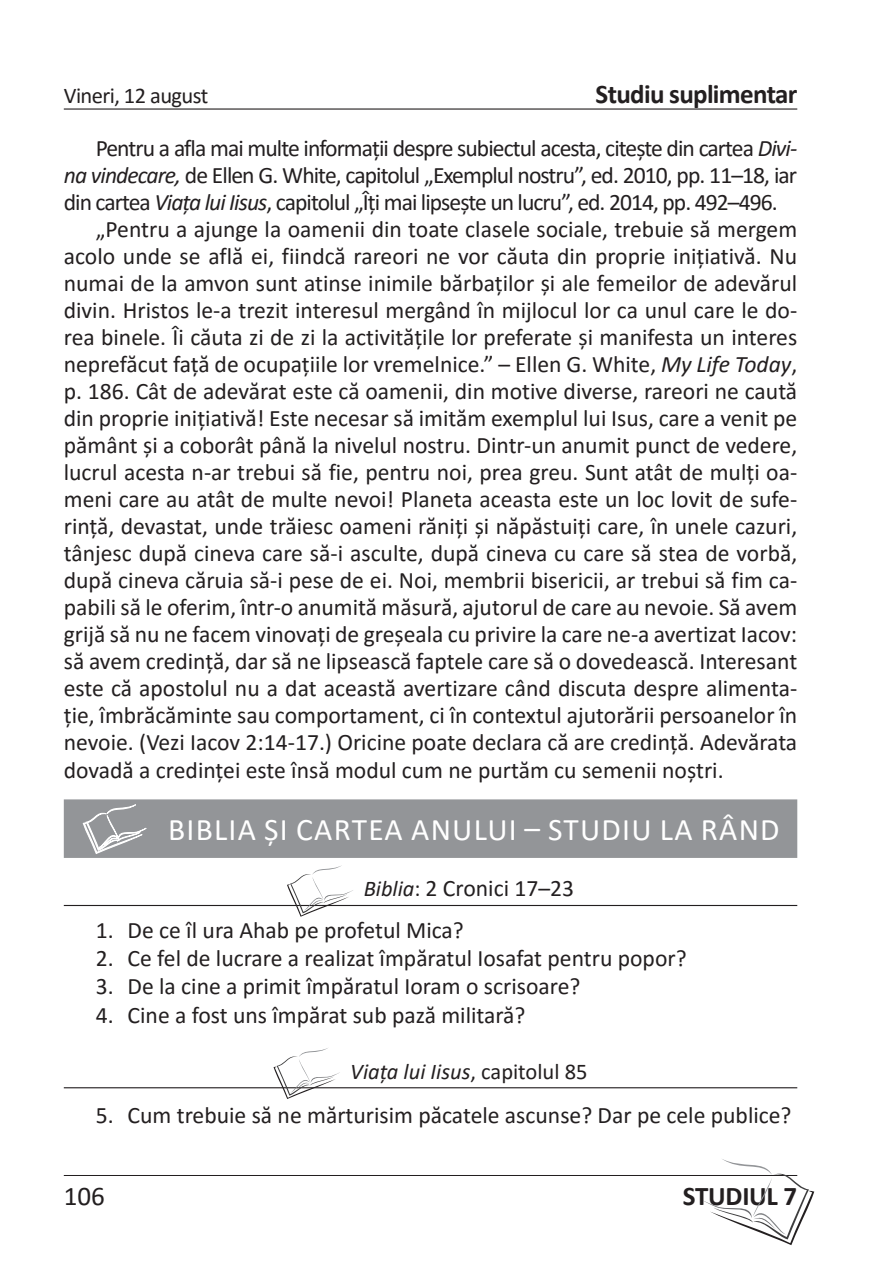
<style>
.page{position:relative;width:893px;height:1276px;background:#fff}
.page>*{position:absolute;margin:0;border:0;box-sizing:border-box;transform-origin:0 0}
.supliment{font:31.5px "Calibri";letter-spacing:.04em;color:#fff}
.Studiu_zi{font:700 27px "Calibri";letter-spacing:-.025em;color:#231f20}
.t1{font:27px "Calibri";color:#231f20}
.Indent1{font:23.62px/27px "Calibri";color:#231f20;text-align:justify}
.Comentarii_Instructo{font:23.62px "Calibri";color:#231f20}
.Comentarii_Instructo-2{font:italic 22.5px "Calibri";color:#231f20}
.Studiu_zi-2{font:22.5px "Calibri";letter-spacing:-.025em;color:#231f20}
.s1{font-style:italic}
.s2{font-style:italic;font-size:22.5px}
.s3{font-size:22.5px}
.s4{font-style:normal}
</style>
<div class="page">
<hr style="left:64px;top:1175px;width:733px;height:1px;background:#231f20">
<svg style="left:703px;top:1159px;width:111px;height:86px"></svg>
<hr style="left:64px;top:108px;width:733px;height:2px;background:#231f20">
<div style="left:64px;top:799px;width:733px;height:59px;background:#939598"></div>
<hr style="left:64px;top:905px;width:733px;height:1px;background:#231f20">
<hr style="left:64px;top:1087px;width:733px;height:1px;background:#231f20">
<svg style="left:83px;top:804px;width:64px;height:50px"></svg>
<svg style="left:287px;top:865px;width:66px;height:51px"></svg>
<svg style="left:274px;top:1048px;width:66px;height:51px"></svg>
<p class="Studiu_zi-2" style="left:64px;top:80px;width:146px">Vineri, 12 august</p>
<p class="Studiu_zi" style="left:596px;top:75px;width:203px">Studiu suplimentar</p>
<p class="Indent1" style="left:64px;top:134px;width:735px;text-indent:32px">Pentru a afla mai multe informații despre subiectul acesta, citeşte din cartea <span class="s1">Divi&shy;na vindecare,</span> de Ellen G. White, capitolul „Exemplul nostru”, ed. 2010, pp. 11–18, iar din cartea <span class="s1">Viaţa lui Iisus</span>, capitolul „Îţi mai lipseşte un lucru”, ed. 2014, pp. 492–496.</p>
<p class="Indent1" style="left:64px;top:215px;width:735px;text-indent:32px">„Pentru a ajunge la oamenii din toate clasele sociale, trebuie să mergem acolo unde se află ei, fiindcă rareori ne vor căuta din proprie iniţiativă. Nu numai de la amvon sunt atinse inimile bărbaţilor şi ale femeilor de adevărul divin. Hristos le-a trezit interesul mergând în mijlocul lor ca unul care le do&shy;rea binele. Îi căuta zi de zi la activităţile lor preferate şi manifesta un interes neprefăcut faţă de ocupaţiile lor vremelnice.” – Ellen G. White, <span class="s1">My Life Today</span>, p. 186. Cât de adevărat este că oamenii, din motive diverse, rareori ne caută din proprie iniţiativă! Este necesar să imităm exemplul lui Isus, care a venit pe pământ şi a coborât până la nivelul nostru. Dintr-un anumit punct de vedere, lucrul acesta n-ar trebui să fie, pentru noi, prea greu. Sunt atât de mulţi oa&shy;meni care au atât de multe nevoi! Planeta aceasta este un loc lovit de sufe&shy;rinţă, devastat, unde trăiesc oameni răniţi şi năpăstuiţi care, în unele cazuri, tânjesc după cineva care să-i asculte, după cineva cu care să stea de vorbă, după cineva căruia să-i pese de ei. Noi, membrii bisericii, ar trebui să fim ca&shy;pabili să le oferim, într-o anumită măsură, ajutorul de care au nevoie. Să avem grijă să nu ne facem vinovaţi de greşeala cu privire la care ne-a avertizat Iacov: să avem credinţă, dar să ne lipsească faptele care să o dovedească. Interesant este că apostolul nu a dat această avertizare când discuta despre alimenta&shy;ţie, îmbrăcăminte sau comportament, ci în contextul ajutorării persoanelor în nevoie. (Vezi Iacov 2:14-17.) Oricine poate declara că are credinţă. Adevărata dovadă a credinţei este însă modul cum ne purtăm cu semenii noştri.</p>
<p class="supliment" style="left:168px;top:808px;width:613px">BIBLIA ȘI CARTEA ANULUI – STUDIU LA RÂND</p>
<p class="Comentarii_Instructo" style="left:364px;top:872px;width:212px"><span class="s2">Biblia</span><span class="s3">:</span> 2 Cronici 17–23</p>
<p class="Indent1" style="left:96px;top:915px;width:370px">1. De ce îl ura Ahab pe profetul Mica?</p>
<p class="Indent1" style="left:96px;top:944px;width:593px">2. Ce fel de lucrare a realizat împăratul Iosafat pentru popor?</p>
<p class="Indent1" style="left:96px;top:972px;width:486px">3. De la cine a primit împăratul Ioram o scrisoare?</p>
<p class="Indent1" style="left:96px;top:1000px;width:431px">4. Cine a fost uns împărat sub pază militară?</p>
<p class="Comentarii_Instructo-2" style="left:350px;top:1055px;width:239px">Viața lui Iisus<span class="s4">, capitolul 85</span></p>
<p class="Indent1" style="left:96px;top:1101px;width:697px">5. Cum trebuie să ne mărturisim păcatele ascunse? Dar pe cele publice?</p>
<p class="t1" style="left:64px;top:1177px;width:43px">106</p>
<p class="Studiu_zi" style="left:683px;top:1177px;width:116px">STUDIUL 7</p>
</div>
